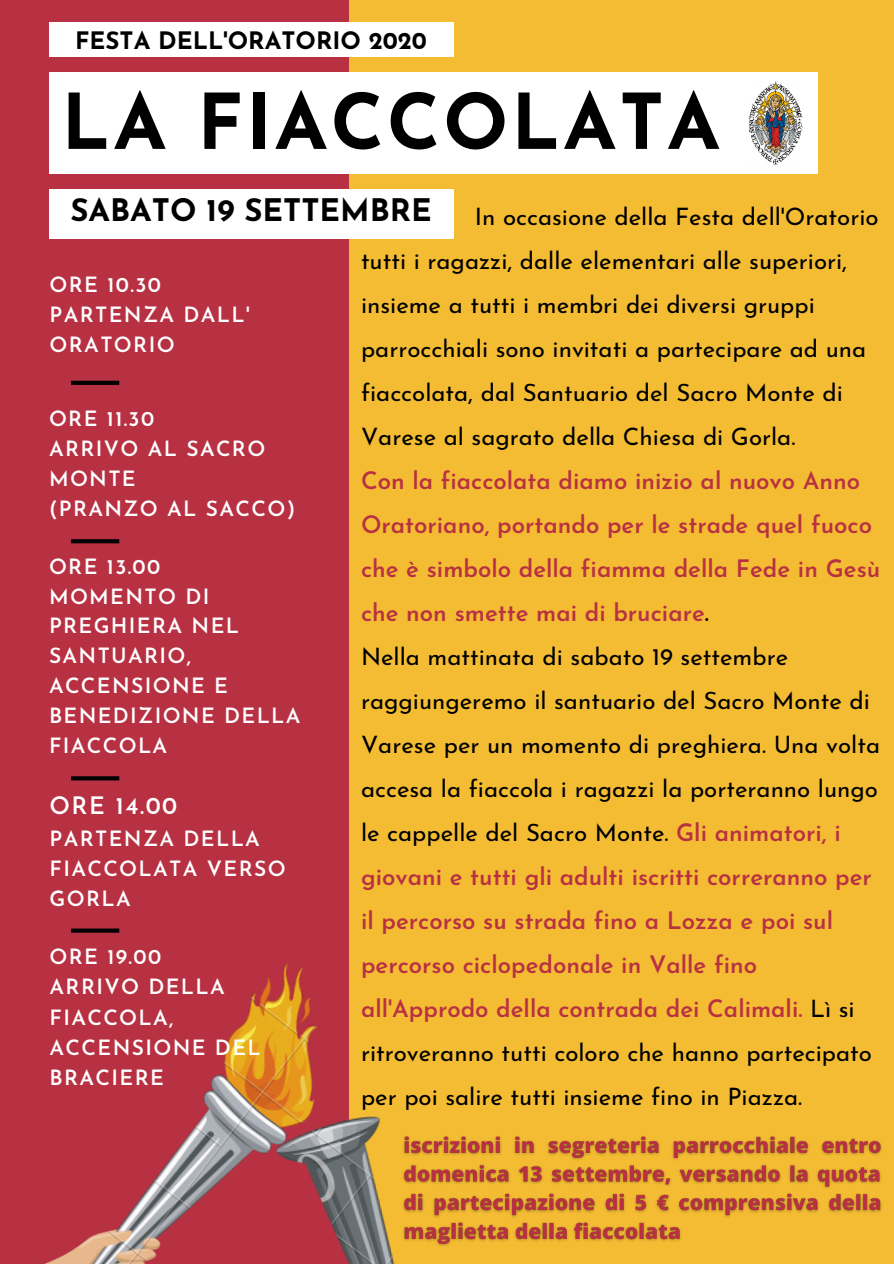
<style>
.page{position:relative;width:894px;height:1264px;background:#fff}
.page>*{position:absolute;margin:0;border:0;box-sizing:border-box;transform-origin:0 0}
.t1{font:700 76.5px "Josefin Sans";letter-spacing:.035em;color:#000}
.t2{font:700 31.05px "Josefin Sans";color:#000}
.t3{font:600 24px/44px "Josefin Sans";color:#b83143}
.t4{font:24px/44px "Josefin Sans";color:#000}
.t5{font:700 24px "Josefin Sans";color:#000}
.t6{font:600 24px "Josefin Sans";letter-spacing:.065em;color:#fff}
.t7{font:600 21px/29.8px "Josefin Sans";letter-spacing:.065em;color:#fff}
.s1{color:#000}
.s2{font-weight:400;color:#000}
</style>
<div class="page">
<div style="left:0;top:0;width:893px;height:1263px;background:#f4bc33"></div>
<div style="left:0;top:0;width:348px;height:1263px;background:#b83143"></div>
<svg style="left:71px;top:776px;width:48px;height:4px"></svg>
<svg style="left:71px;top:539px;width:48px;height:4px"></svg>
<svg style="left:71px;top:381px;width:48px;height:4px"></svg>
<div style="left:49px;top:72px;width:768px;height:102px;background:#fff"></div>
<div style="left:49px;top:188px;width:404px;height:50px;background:#fff"></div>
<img style="left:47px;top:938px;width:348px;height:325px">
<svg style="left:71px;top:928px;width:48px;height:4px"></svg>
<img style="left:748px;top:81px;width:55px;height:84px">
<img style="left:403px;top:1136px;width:479px;height:110px">
<div style="left:50px;top:22px;width:403px;height:35px;background:#fff"></div>
<p class="t5" style="left:75px;top:31px;width:353px">FESTA DELL'ORATORIO 2020</p>
<h1 class="t1" style="left:61px;top:91px;width:660px">LA FIACCOLATA</h1>
<p class="t2" style="left:70px;top:197px;width:363px">SABATO 19 SETTEMBRE</p>
<p class="t4" style="left:361px;top:197px;width:519px;text-indent:114px">In occasione della Festa dell'Oratorio tutti i ragazzi, dalle elementari alle superiori, insieme a tutti i membri dei diversi gruppi parrocchiali sono invitati a partecipare ad una fiaccolata, dal Santuario del Sacro Monte di Varese al sagrato della Chiesa di Gorla.</p>
<p class="t3" style="left:361px;top:461px;width:520px">Con la fiaccolata diamo inizio al nuovo Anno Oratoriano, portando per le strade quel fuoco che è simbolo della fiamma della Fede in Gesù che non smette mai di bruciare<span class="s1">.<br></span><span class="s2">Nella mattinata di sabato 19 settembre raggiungeremo il santuario del Sacro Monte di Varese per un momento di preghiera. Una volta accesa la fiaccola i ragazzi la porteranno lungo le cappelle del Sacro Monte.</span> Gli animatori, i giovani e tutti gli adulti iscritti correranno per il percorso su strada fino a Lozza e poi sul percorso ciclopedonale in Valle fino all'Approdo della contrada dei Calimali. <span class="s2">Lì si ritroveranno tutti coloro che hanno partecipato per poi salire tutti insieme fino in Piazza.</span></p>
<p class="t7" style="left:50px;top:271px;width:201px">ORE 10.30<br>PARTENZA DALL'<br>ORATORIO</p>
<p class="t7" style="left:49px;top:406px;width:247px">ORE 11.30<br>ARRIVO AL SACRO<br>MONTE<br>(PRANZO AL SACCO)</p>
<p class="t7" style="left:49px;top:553px;width:253px">ORE 13.00<br>MOMENTO DI<br>PREGHIERA NEL<br>SANTUARIO,<br>ACCENSIONE E<br>BENEDIZIONE DELLA<br>FIACCOLA</p>
<p class="t6" style="left:50px;top:796px;width:129px">ORE 14.00</p>
<p class="t7" style="left:50px;top:825px;width:237px">PARTENZA DELLA<br>FIACCOLATA VERSO<br>GORLA</p>
<p class="t7" style="left:50px;top:943px;width:213px">ORE 19.00<br>ARRIVO DELLA<br>FIACCOLA,<br>ACCENSIONE DEL<br>BRACIERE</p>
</div>
